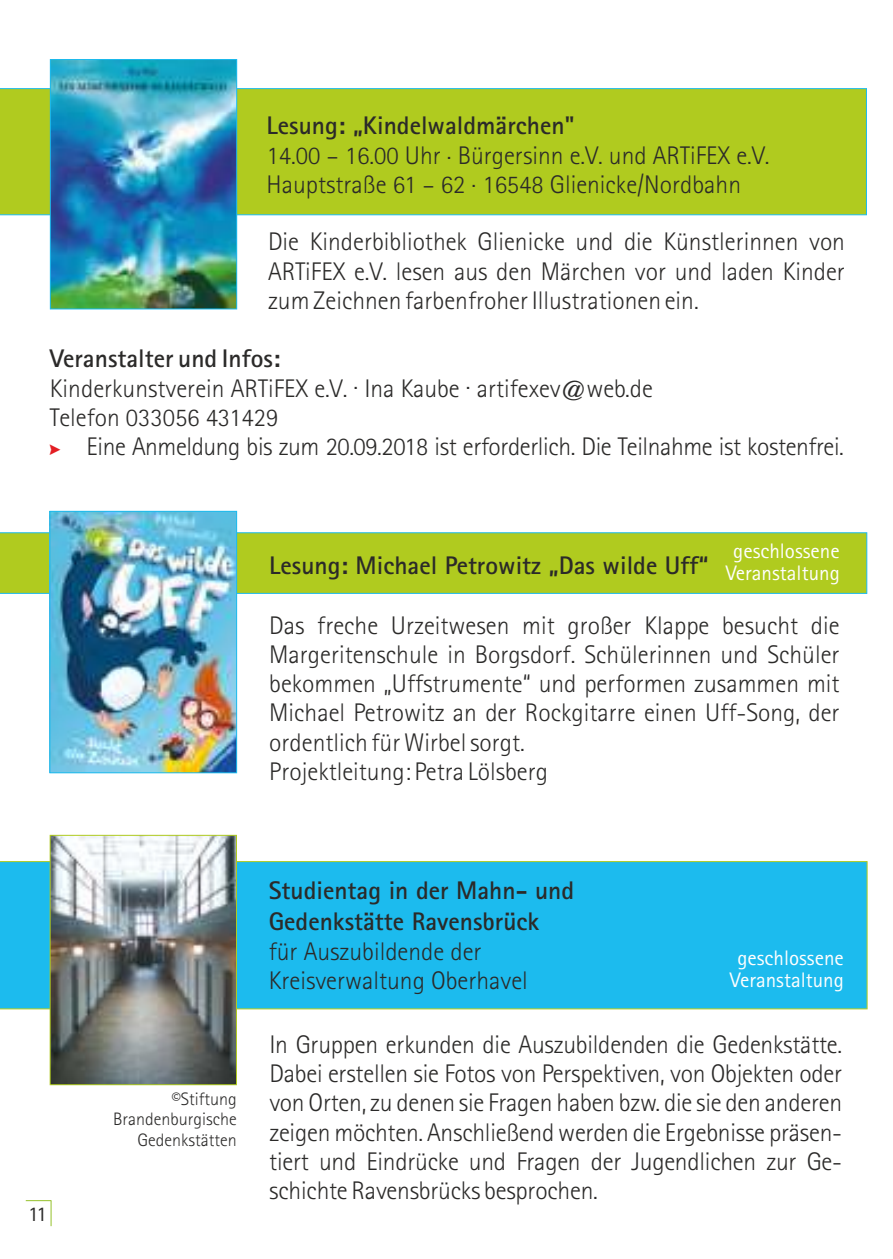
<style>
.page{position:relative;width:893px;height:1259px;background:#fff}
.page>*{position:absolute;margin:0;border:0;box-sizing:border-box;transform-origin:0 0}
.t1{font:300 25.5px/29.4px "Rotis Sans Serif";color:#2b2a29}
.t2{font:700 25.5px/31.2px "Rotis Sans Serif";color:#2b2a29}
.t3{font:21px/21.9px "Rotis Sans Serif";color:#fefefe;text-align:center}
.t4{font:21px "Rotis Sans Serif";color:#2b2a29}
.t5{font:300 18px/20.7px "Rotis Sans Serif";color:#2b2a29;text-align:right}
</style>
<div class="page">
<div style="left:0;top:860px;width:868px;height:149px;background:#1cbbee"></div>
<div style="left:0;top:532px;width:868px;height:62px;background:#b0cb1f"></div>
<div style="left:0;top:88px;width:867px;height:128px;background:#b0cb1f"></div>
<svg style="left:26px;top:1200px;width:26px;height:26px"></svg>
<img style="left:52px;top:61px;width:183px;height:246px">
<div style="left:50px;top:59px;width:187px;height:250px;border:1px solid #1cbbee"></div>
<img style="left:51px;top:513px;width:184px;height:258px">
<div style="left:49px;top:511px;width:188px;height:262px;border:1px solid #1cbbee"></div>
<img style="left:52px;top:837px;width:183px;height:246px">
<div style="left:50px;top:835px;width:187px;height:250px;border:1px solid #b0cb1f"></div>
<p class="t2" style="left:267px;top:113px;width:310px">Lesung: „Kindelwaldmärchen"</p>
<p class="t1" style="left:267px;top:143px;width:504px">14.00 – 16.00 Uhr . Bürgersinn e.V. und ARTiFEX e.V.<br>Hauptstraße 61 – 62 . 16548 Glienicke/Nordbahn</p>
<p class="t1" style="left:268px;top:229px;width:578px;text-align:justify">Die Kinderbibliothek Glienicke und die Künstlerinnen von ARTiFEX e.V. lesen aus den Märchen vor und laden Kinder zum Zeichnen farbenfroher Illustrationen ein.</p>
<p class="t2" style="left:50px;top:345px;width:232px">Veranstalter und Infos:</p>
<p class="t1" style="left:354px;top:368px;width:6px">.</p>
<p class="t1" style="left:466px;top:368px;width:6px">.</p>
<p class="t1" style="left:50px;top:375px;width:604px">Kinderkunstverein ARTiFEX e.V. Ina Kaube artifexev@web.de<br>Telefon 033056 431429</p>
<p class="t1" style="left:87px;top:434px;width:759px">Eine Anmeldung bis zum 20.09.2018 ist erforderlich. Die Teilnahme ist kostenfrei.</p>
<p class="t3" style="left:726px;top:541px;width:115px">geschlossene<br>Veranstaltung</p>
<p class="t2" style="left:269px;top:552px;width:441px">Lesung: Michael Petrowitz „Das wilde Uff“</p>
<p class="t1" style="left:269px;top:612px;width:572px">Das freche Urzeitwesen mit großer Klappe besucht die Margeritenschule in Borgsdorf. Schülerinnen und Schüler bekommen „Uffstrumente“ und performen zusammen mit Michael Petrowitz an der Rockgitarre einen Uff-Song, der ordentlich für Wirbel sorgt.<br>Projektleitung: Petra Lölsberg</p>
<p class="t4" style="left:28px;top:1205px;width:20px">11</p>
<p class="t5" style="left:113px;top:1089px;width:125px">©Stiftung<br>Brandenburgische<br>Gedenkstätten</p>
<p class="t2" style="left:269px;top:876px;width:307px">Studientag in der Mahn- und<br>Gedenkstätte Ravensbrück</p>
<p class="t1" style="left:269px;top:938px;width:261px">für Auszubildende der<br>Kreisverwaltung Oberhavel</p>
<p class="t3" style="left:730px;top:948px;width:115px">geschlossene<br>Veranstaltung</p>
<p class="t1" style="left:269px;top:1031px;width:574px;text-align:justify">In Gruppen erkunden die Auszubildenden die Gedenkstätte.<br>Dabei erstellen sie Fotos von Perspektiven, von Objekten oder von Orten, zu denen sie Fragen haben bzw. die sie den anderen zeigen möchten. Anschließend werden die Ergebnisse präsen&shy;tiert und Eindrücke und Fragen der Jugendlichen zur Ge&shy;schichte Ravensbrücks besprochen.</p>
</div>
